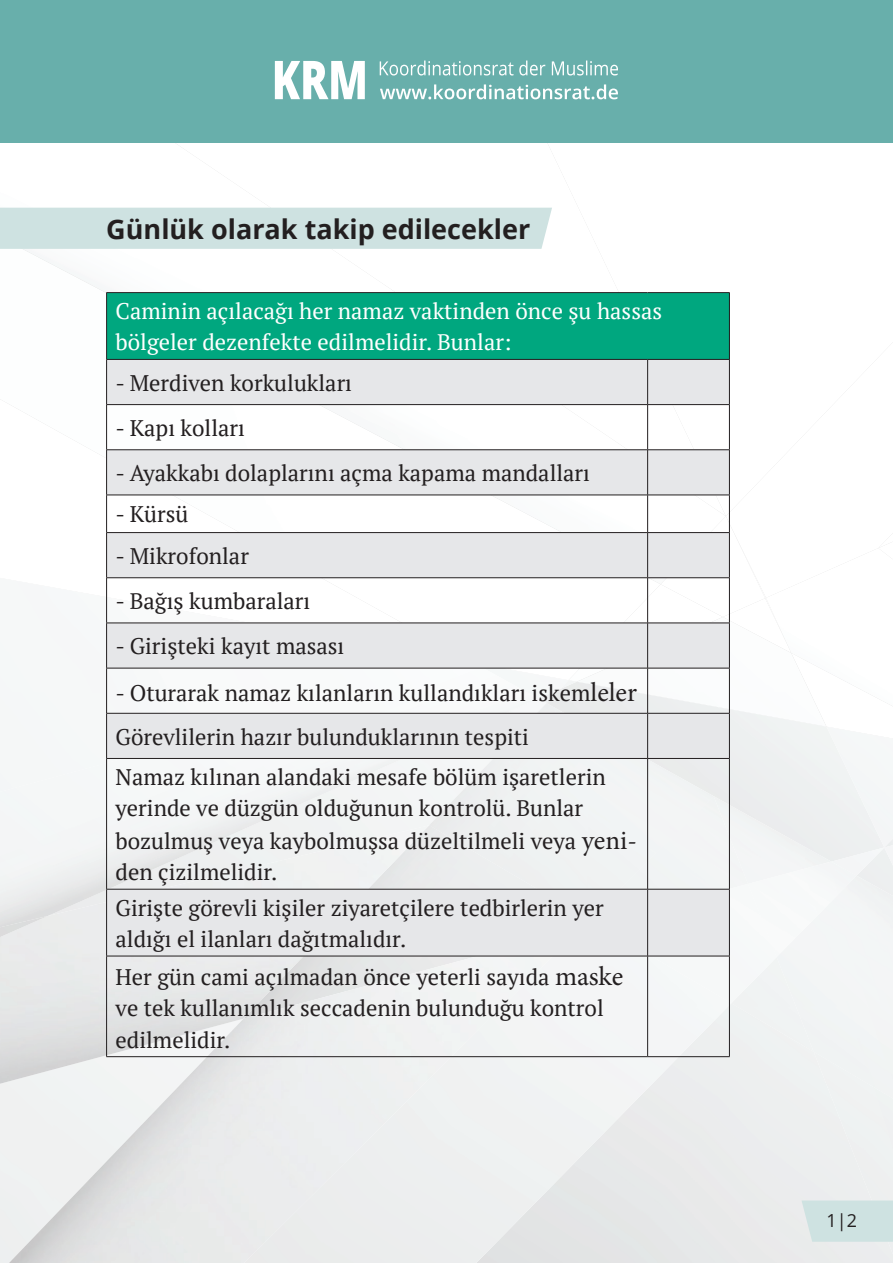
<style>
.page{position:relative;width:893px;height:1263px;background:#fff}
.page>*{position:absolute;margin:0;border:0;box-sizing:border-box;transform-origin:0 0}
.t1{font:700 27px "Open Sans";color:#231f20}
.t2{font:22.5px/31.8px "PT Serif";color:#231f20}
.t3{font:22.5px "PT Serif";color:#fff}
.t4{font:18px "Open Sans";color:#231f20}
.s1{font-family:"Minion Pro";font-size:27px}
</style>
<div class="page">
<div style="left:826px;top:738px;width:67px;height:109px;background:#f3f6f6"></div>
<svg style="left:884px;top:839px;width:9px;height:9px"></svg>
<div style="left:731px;top:1003px;width:46px;height:49px;background:#eff2f2"></div>
<div style="left:597px;top:884px;width:180px;height:119px;background:#f5f7f8"></div>
<div style="left:814px;top:1098px;width:79px;height:156px;background:#eeefef"></div>
<img style="left:831px;top:861px;width:26px;height:1px">
<div style="left:777px;top:876px;width:116px;height:222px;background:#f1f4f4"></div>
<div style="left:730px;top:796px;width:101px;height:88px;background:#edf0f0"></div>
<div style="left:748px;top:862px;width:109px;height:95px;background:#f6f8f8"></div>
<img style="left:0;top:825px;width:429px;height:259px">
<img style="left:0;top:1019px;width:244px;height:65px">
<img style="left:0;top:916px;width:48px;height:21px">
<img style="left:243px;top:957px;width:101px;height:62px">
<img style="left:766px;top:634px;width:122px;height:72px">
<div style="left:0;top:208px;width:552px;height:41px;background:#cee2e1"></div>
<div style="left:0;top:0;width:893px;height:143px;background:#68afab"></div>
<svg style="left:275px;top:61px;width:90px;height:38px"></svg>
<svg style="left:380px;top:61px;width:238px;height:15px"></svg>
<svg style="left:380px;top:84px;width:238px;height:15px"></svg>
<svg style="left:801px;top:1200px;width:92px;height:42px"></svg>
<div style="left:107px;top:293px;width:622px;height:66px;background:#00a77f"></div>
<svg style="left:107px;top:360px;width:622px;height:596px;fill:#e6e7e9"></svg>
<hr style="left:106px;top:292px;width:542px;height:1px;background:#231f20">
<hr style="left:106px;top:293px;width:1px;height:66px;background:#231f20">
<hr style="left:648px;top:292px;width:82px;height:1px;background:#231f20">
<hr style="left:729px;top:293px;width:1px;height:66px;background:#231f20">
<hr style="left:106px;top:359px;width:542px;height:1px;background:#231f20">
<hr style="left:106px;top:360px;width:1px;height:44px;background:#231f20">
<hr style="left:648px;top:359px;width:82px;height:1px;background:#231f20">
<hr style="left:647px;top:360px;width:1px;height:44px;background:#231f20">
<hr style="left:729px;top:360px;width:1px;height:44px;background:#231f20">
<hr style="left:106px;top:404px;width:542px;height:1px;background:#231f20">
<hr style="left:106px;top:405px;width:1px;height:44px;background:#231f20">
<hr style="left:648px;top:404px;width:82px;height:1px;background:#231f20">
<hr style="left:647px;top:405px;width:1px;height:44px;background:#231f20">
<hr style="left:729px;top:405px;width:1px;height:44px;background:#231f20">
<hr style="left:106px;top:449px;width:542px;height:1px;background:#231f20">
<hr style="left:106px;top:450px;width:1px;height:45px;background:#231f20">
<hr style="left:648px;top:449px;width:82px;height:1px;background:#231f20">
<hr style="left:647px;top:450px;width:1px;height:45px;background:#231f20">
<hr style="left:729px;top:450px;width:1px;height:45px;background:#231f20">
<hr style="left:106px;top:495px;width:542px;height:1px;background:#231f20">
<hr style="left:106px;top:495px;width:1px;height:37px;background:#231f20">
<hr style="left:648px;top:495px;width:82px;height:1px;background:#231f20">
<hr style="left:647px;top:495px;width:1px;height:37px;background:#231f20">
<hr style="left:729px;top:495px;width:1px;height:37px;background:#231f20">
<hr style="left:106px;top:532px;width:542px;height:1px;background:#231f20">
<hr style="left:106px;top:533px;width:1px;height:44px;background:#231f20">
<hr style="left:648px;top:532px;width:82px;height:1px;background:#231f20">
<hr style="left:647px;top:533px;width:1px;height:44px;background:#231f20">
<hr style="left:729px;top:533px;width:1px;height:44px;background:#231f20">
<hr style="left:106px;top:577px;width:542px;height:1px;background:#231f20">
<hr style="left:106px;top:578px;width:1px;height:45px;background:#231f20">
<hr style="left:648px;top:577px;width:82px;height:1px;background:#231f20">
<hr style="left:647px;top:578px;width:1px;height:45px;background:#231f20">
<hr style="left:729px;top:578px;width:1px;height:45px;background:#231f20">
<hr style="left:106px;top:623px;width:542px;height:1px;background:#231f20">
<hr style="left:106px;top:623px;width:1px;height:45px;background:#231f20">
<hr style="left:648px;top:623px;width:82px;height:1px;background:#231f20">
<hr style="left:647px;top:623px;width:1px;height:45px;background:#231f20">
<hr style="left:729px;top:623px;width:1px;height:45px;background:#231f20">
<hr style="left:106px;top:668px;width:542px;height:1px;background:#231f20">
<hr style="left:106px;top:668px;width:1px;height:45px;background:#231f20">
<hr style="left:648px;top:668px;width:82px;height:1px;background:#231f20">
<hr style="left:647px;top:668px;width:1px;height:45px;background:#231f20">
<hr style="left:729px;top:668px;width:1px;height:45px;background:#231f20">
<hr style="left:106px;top:713px;width:542px;height:1px;background:#231f20">
<hr style="left:106px;top:713px;width:1px;height:45px;background:#231f20">
<hr style="left:648px;top:713px;width:82px;height:1px;background:#231f20">
<hr style="left:647px;top:713px;width:1px;height:45px;background:#231f20">
<hr style="left:729px;top:713px;width:1px;height:45px;background:#231f20">
<hr style="left:106px;top:758px;width:542px;height:1px;background:#231f20">
<hr style="left:106px;top:759px;width:1px;height:130px;background:#231f20">
<hr style="left:648px;top:758px;width:82px;height:1px;background:#231f20">
<hr style="left:647px;top:759px;width:1px;height:130px;background:#231f20">
<hr style="left:729px;top:759px;width:1px;height:130px;background:#231f20">
<hr style="left:106px;top:889px;width:542px;height:1px;background:#231f20">
<hr style="left:106px;top:889px;width:1px;height:67px;background:#231f20">
<hr style="left:648px;top:889px;width:82px;height:1px;background:#231f20">
<hr style="left:647px;top:889px;width:1px;height:67px;background:#231f20">
<hr style="left:729px;top:889px;width:1px;height:67px;background:#231f20">
<hr style="left:106px;top:956px;width:542px;height:1px;background:#231f20">
<hr style="left:106px;top:956px;width:1px;height:100px;background:#231f20">
<hr style="left:648px;top:956px;width:82px;height:1px;background:#231f20">
<hr style="left:647px;top:956px;width:1px;height:100px;background:#231f20">
<hr style="left:729px;top:956px;width:1px;height:100px;background:#231f20">
<hr style="left:106px;top:1056px;width:542px;height:1px;background:#231f20">
<hr style="left:648px;top:1056px;width:82px;height:1px;background:#231f20">
<p class="t1" style="left:106px;top:210px;width:425px">Günlük olarak takip edilecekler</p>
<p class="t3" style="left:116px;top:296px;width:548px">Caminin açılacağı her namaz vaktinden önce şu hassas</p>
<p class="t3" style="left:116px;top:328px;width:397px">bölgeler dezenfekte edilmelidir. Bunlar:</p>
<p class="t2" style="left:116px;top:367px;width:238px">- Merdiven korkulukları</p>
<p class="t2" style="left:116px;top:412px;width:131px">- Kapı kolları</p>
<p class="t2" style="left:116px;top:457px;width:476px">- Ayakkabı dolaplarını açma kapama mandalları</p>
<p class="t2" style="left:116px;top:498px;width:74px">- Kürsü</p>
<p class="t2" style="left:116px;top:540px;width:135px">- Mikrofonlar</p>
<p class="t2" style="left:116px;top:585px;width:196px">- Bağış kumbaraları</p>
<p class="t2" style="left:116px;top:630px;width:230px">- Girişteki kayıt masası</p>
<p class="t2" style="left:116px;top:676px;width:523px">- Oturarak namaz kılanların kullandıkları iskem<span class="s1">leler</span></p>
<p class="t2" style="left:116px;top:720px;width:415px">Görevlilerin hazır bulunduklarının tespiti</p>
<p class="t2" style="left:116px;top:761px;width:523px">Namaz kılınan alandaki mesafe bölüm işaretlerin yerinde ve düzgün olduğunun kontrolü. Bunlar bozulmuş veya kaybolmuşsa düzeltilmeli veya <span class="s1">yeni&shy;</span>den çizilmelidir.</p>
<p class="t2" style="left:116px;top:891px;width:490px">Girişte görevli kişiler ziyaretçilere tedbirlerin yer aldığı el ilanları dağıtmalıdır.</p>
<p class="t2" style="left:116px;top:961px;width:509px">Her gün cami açılmadan önce yeterli sayıda <span class="s1">maske </span>ve tek kullanımlık seccadenin bulunduğu kontrol edilmelidir.</p>
<p class="t4" style="left:826px;top:1208px;width:32px">1|2</p>
</div>
